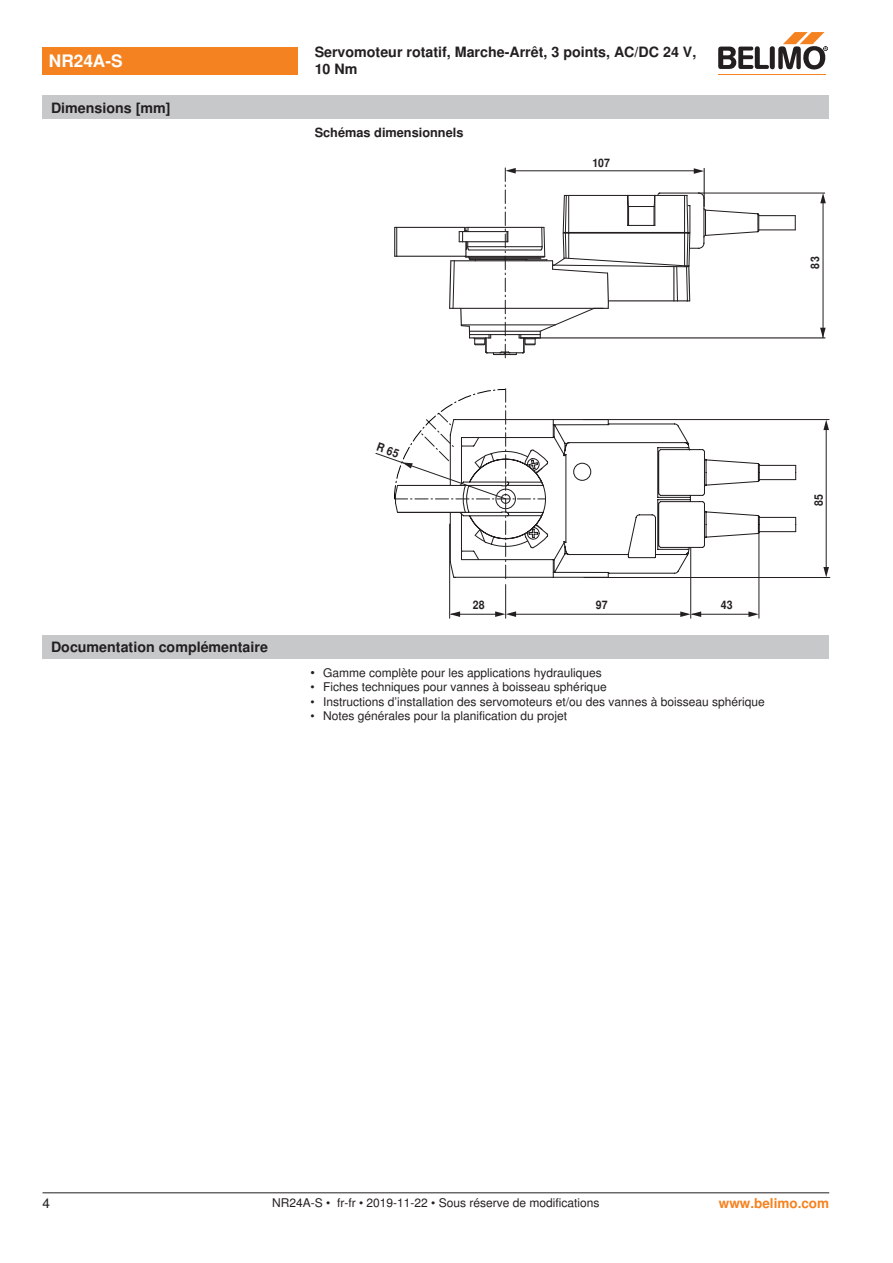
<style>
.page{position:relative;width:893px;height:1263px;background:#fff}
.page>*{position:absolute;margin:0;border:0;box-sizing:border-box;transform-origin:0 0}
.t1{font:700 17.25px "Nimbus Sans BEL";color:#fff}
.t2{font:700 14.25px/17.1px "Nimbus Sans BEL";color:#231f20}
.Rechtsbündig_Footer{font:700 13.5px "Nimbus Sans BEL";color:#f58220}
.t3{font:13.5px "Nimbus Sans BEL";color:#231f20}
.t4{font:700 12.75px "Nimbus Sans BEL";color:#231f20}
.Bulletpoints{font:12px "Nimbus Sans BEL";color:#231f20}
.Footer_EU_center{font:12px "Nimbus Sans BEL";color:#231f20}
.t5{font:700 11.7px "Nimbus Sans BEL";letter-spacing:.01em;color:#231f20;scale:.9 1}
.s1{font-size:12.75px}
</style>
<div class="page">
<hr style="left:521px;top:338px;width:304px;height:1px;background:#231f20">
<hr style="left:397px;top:227px;width:68px;height:1px;background:#231f20">
<hr style="left:397px;top:256px;width:69px;height:1px;background:#231f20">
<svg style="left:394px;top:227px;width:3px;height:30px"></svg>
<hr style="left:698px;top:193px;width:127px;height:1px;background:#231f20">
<hr style="left:823px;top:197px;width:1px;height:141px;background:#231f20">
<svg style="left:820px;top:193px;width:6px;height:10px"></svg>
<svg style="left:820px;top:328px;width:6px;height:10px"></svg>
<svg style="left:449px;top:168px;width:347px;height:191px"></svg>
<svg style="left:609px;top:420px;width:188px;height:157px"></svg>
<hr style="left:583px;top:419px;width:246px;height:1px;background:#231f20">
<hr style="left:826px;top:424px;width:1px;height:149px;background:#231f20">
<svg style="left:823px;top:567px;width:6px;height:10px"></svg>
<svg style="left:823px;top:420px;width:6px;height:10px"></svg>
<hr style="left:584px;top:577px;width:246px;height:1px;background:#231f20">
<hr style="left:690px;top:547px;width:1px;height:71px;background:#231f20">
<hr style="left:449px;top:524px;width:1px;height:94px;background:#231f20">
<hr style="left:512px;top:614px;width:175px;height:1px;background:#231f20">
<hr style="left:451px;top:614px;width:47px;height:1px;background:#231f20">
<hr style="left:505px;top:584px;width:1px;height:34px;background:#231f20">
<svg style="left:495px;top:611px;width:21px;height:6px"></svg>
<svg style="left:450px;top:611px;width:10px;height:6px"></svg>
<hr style="left:692px;top:614px;width:62px;height:1px;background:#231f20">
<hr style="left:759px;top:532px;width:1px;height:86px;background:#231f20">
<svg style="left:748px;top:611px;width:11px;height:6px"></svg>
<svg style="left:680px;top:611px;width:21px;height:6px"></svg>
<div style="left:43px;top:635px;width:786px;height:24px;background:#c7c8ca"></div>
<div style="left:43px;top:47px;width:255px;height:27px;background:#f58220"></div>
<hr style="left:718px;top:74px;width:107px;height:1px;background:#f58220">
<svg style="left:718px;top:32px;width:110px;height:38px"></svg>
<div style="left:43px;top:96px;width:786px;height:23px;background:#c7c8ca"></div>
<hr style="left:43px;top:1192px;width:786px;height:1px;background:#231f20">
<svg style="left:375px;top:389px;width:234px;height:192px"></svg>
<p class="t1" style="left:49px;top:51px;width:75px">NR24A-S</p>
<p class="t2" style="left:315px;top:44px;width:383px">Servomoteur rotatif, Marche-Arrêt, 3 points, AC/DC 24 V,<br>10 Nm</p>
<p class="t2" style="left:51px;top:100px;width:121px">Dimensions [mm]</p>
<p class="t4" style="left:315px;top:125px;width:150px">Schémas dimensionnels</p>
<p class="t5" style="left:593px;top:156px;width:21px">107</p>
<p class="t5" style="left:808px;top:268px;width:15px;rotate:-90deg">83</p>
<p class="t2" style="left:51px;top:639px;width:218px">Documentation complémentaire</p>
<p class="t5" style="left:473px;top:598px;width:15px">28</p>
<p class="t5" style="left:596px;top:598px;width:15px">97</p>
<p class="t5" style="left:721px;top:598px;width:15px">43</p>
<p class="Bulletpoints" style="left:310px;top:665px;width:293px"><span class="s1">•</span> Gamme complète pour les applications hydrauliques</p>
<p class="Bulletpoints" style="left:310px;top:680px;width:298px">• Fiches techniques pour vannes à boisseau sphérique</p>
<p class="Bulletpoints" style="left:310px;top:694px;width:456px">• Instructions d’installation des servomoteurs et/ou des vannes à boisseau sphérique</p>
<p class="Bulletpoints" style="left:310px;top:709px;width:258px">• Notes générales pour la planification du projet</p>
<p class="t5" style="left:812px;top:506px;width:15px;rotate:-90deg">85</p>
<p class="t3" style="left:43px;top:1195px;width:9px">4</p>
<p class="Footer_EU_center" style="left:272px;top:1196px;width:329px">NR24A-S • fr-fr • 2019-11-22 • Sous réserve de modifications</p>
<p class="Rechtsbündig_Footer" style="left:719px;top:1195px;width:112px">www.belimo.com</p>
</div>
